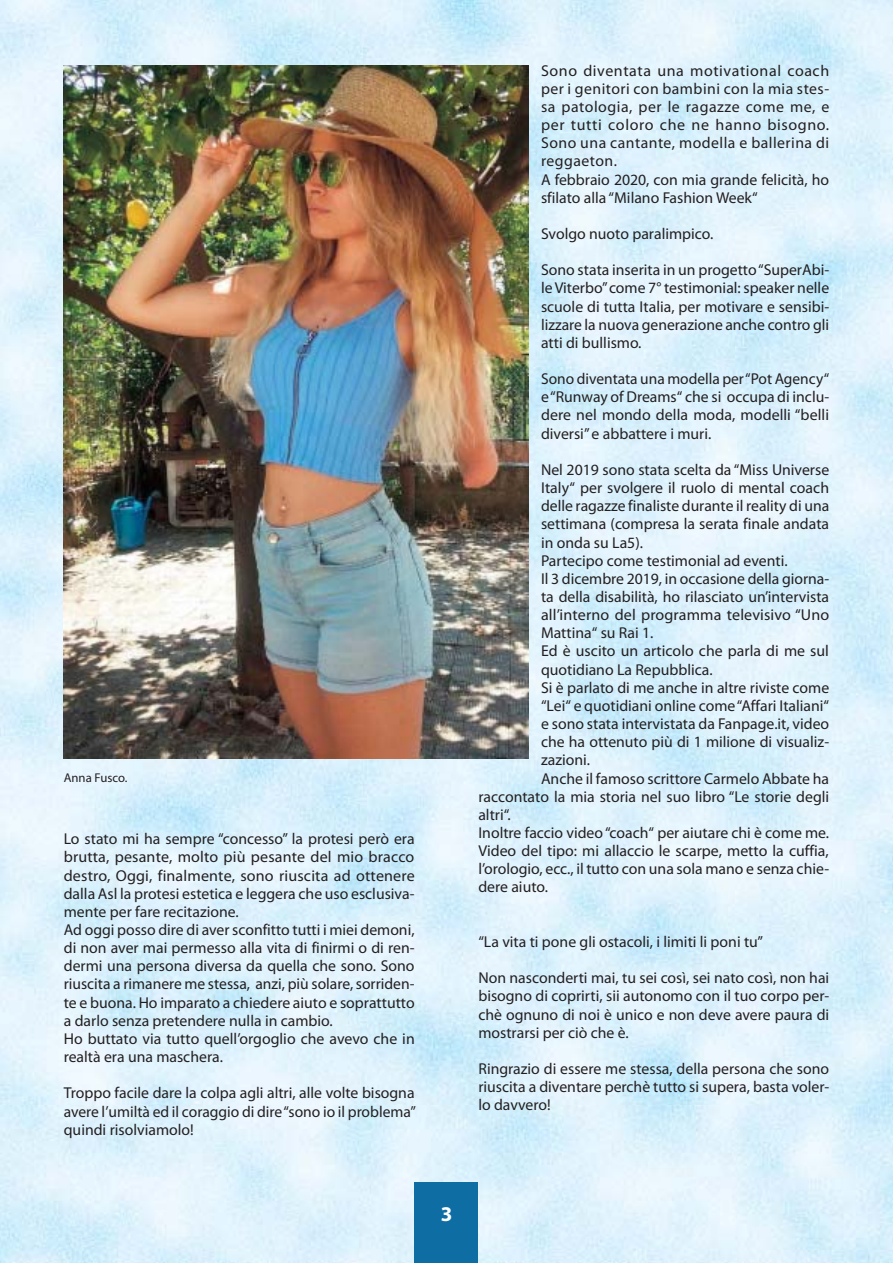
<style>
.page{position:relative;width:893px;height:1263px;background:#fff}
.page>*{position:absolute;margin:0;border:0;box-sizing:border-box;transform-origin:0 0}
.t1{font:700 21px "Myriad Pro";color:#fff}
.t2{font:15.75px/18.1px "Myriad Pro";color:#231f20;text-align:justify}
.t3{font:15.75px/18.1px "Myriad Pro";letter-spacing:.03em;color:#231f20}
.t4{font:12.75px "Myriad Pro";color:#231f20}
</style>
<div class="page">
<img style="left:0;top:0;width:893px;height:1263px">
<div style="left:415px;top:1182px;width:63px;height:81px;background:#0e6ea4"></div>
<img style="left:64px;top:65px;width:464px;height:693px">
<p class="t4" style="left:64px;top:773px;width:65px">Anna Fusco.</p>
<p class="t2" style="left:64px;top:832px;width:352px;text-align:left">Lo stato mi ha sempre “concesso” la protesi però era brutta, pesante, molto più pesante del mio bracco destro, Oggi, finalmente, sono riuscita ad ottenere dalla Asl la protesi estetica e leggera che uso esclusiva&shy;mente per fare recitazione.<br>Ad oggi posso dire di aver sconfitto tutti i miei demoni, di non aver mai permesso alla vita di finirmi o di ren&shy;dermi una persona diversa da quella che sono. Sono riuscita a rimanere me stessa, anzi, più solare, sorriden&shy;te e buona. Ho imparato a chiedere aiuto e soprattutto a darlo senza pretendere nulla in cambio.<br>Ho buttato via tutto quell’orgoglio che avevo che in realtà era una maschera.</p>
<p class="t2" style="left:64px;top:1086px;width:354px">Troppo facile dare la colpa agli altri, alle volte bisogna avere l’umiltà ed il coraggio di dire “sono io il problema” quindi risolviamolo!</p>
<p class="t3" style="left:541px;top:63px;width:290px">Sono diventata una motivational coach per i genitori con bambini con la mia stes&shy;sa patologia, per le ragazze come me, e per tutti coloro che ne hanno bisogno.<br>Sono una cantante, modella e ballerina di reggaeton.<br>A febbraio 2020, con mia grande felicità, ho sfilato alla “Milano Fashion Week“</p>
<p class="t2" style="left:541px;top:226px;width:174px">Svolgo nuoto paralimpico.</p>
<p class="t2" style="left:541px;top:263px;width:290px">Sono stata inserita in un progetto “SuperAbi&shy;le Viterbo” come 7° testimonial: speaker nelle scuole di tutta Italia, per motivare e sensibi&shy;lizzare la nuova generazione anche contro gli atti di bullismo.</p>
<p class="t2" style="left:541px;top:372px;width:290px">Sono diventata una modella per “Pot Agency“ e “Runway of Dreams“ che si occupa di inclu&shy;dere nel mondo della moda, modelli “belli diversi” e abbattere i muri.</p>
<p class="t2" style="left:541px;top:462px;width:290px">Nel 2019 sono stata scelta da “Miss Universe</p>
<p class="t2" style="left:541px;top:480px;width:290px">Italy“ per svolgere il ruolo di mental coach</p>
<p class="t2" style="left:541px;top:499px;width:290px">delle ragazze finaliste durante il reality di una</p>
<p class="t2" style="left:541px;top:517px;width:290px">settimana (compresa la serata finale andata</p>
<p class="t2" style="left:541px;top:535px;width:104px">in onda su La5).</p>
<p class="t2" style="left:541px;top:553px;width:248px">Partecipo come testimonial ad eventi.</p>
<p class="t2" style="left:541px;top:571px;width:290px">Il 3 dicembre 2019, in occasione della giorna-</p>
<p class="t2" style="left:541px;top:589px;width:290px">ta della disabilità, ho rilasciato un’intervista</p>
<p class="t2" style="left:541px;top:607px;width:290px">all’interno del programma televisivo “Uno</p>
<p class="t2" style="left:541px;top:626px;width:114px">Mattina“ su Rai 1.</p>
<p class="t2" style="left:541px;top:644px;width:290px">Ed è uscito un articolo che parla di me sul</p>
<p class="t2" style="left:541px;top:662px;width:173px">quotidiano La Repubblica.</p>
<p class="t2" style="left:541px;top:680px;width:290px">Si è parlato di me anche in altre riviste come</p>
<p class="t2" style="left:541px;top:698px;width:290px">“Lei“ e quotidiani online come “Affari Italiani“</p>
<p class="t2" style="left:541px;top:716px;width:290px">e sono stata intervistata da Fanpage.it, video</p>
<p class="t2" style="left:541px;top:734px;width:290px">che ha ottenuto più di 1 milione di visualiz-</p>
<p class="t2" style="left:541px;top:753px;width:51px">zazioni.</p>
<p class="t2" style="left:541px;top:771px;width:290px">Anche il famoso scrittore Carmelo Abbate ha</p>
<p class="t2" style="left:478px;top:789px;width:352px">raccontato la mia storia nel suo libro “Le storie degli</p>
<p class="t2" style="left:478px;top:807px;width:34px">altri“.</p>
<p class="t2" style="left:478px;top:825px;width:352px">Inoltre faccio video “coach“ per aiutare chi è come me.</p>
<p class="t2" style="left:478px;top:843px;width:352px">Video del tipo: mi allaccio le scarpe, metto la cuffia,</p>
<p class="t2" style="left:478px;top:862px;width:352px">l’orologio, ecc., il tutto con una sola mano e senza chie-</p>
<p class="t2" style="left:478px;top:880px;width:71px">dere aiuto.</p>
<p class="t2" style="left:478px;top:934px;width:286px">“La vita ti pone gli ostacoli, i limiti li poni tu”</p>
<p class="t2" style="left:478px;top:970px;width:352px">Non nasconderti mai, tu sei così, sei nato così, non hai bisogno di coprirti, sii autonomo con il tuo corpo per&shy;chè ognuno di noi è unico e non deve avere paura di mostrarsi per ciò che è.</p>
<p class="t2" style="left:478px;top:1061px;width:352px">Ringrazio di essere me stessa, della persona che sono riuscita a diventare perchè tutto si supera, basta voler&shy;lo davvero!</p>
<h1 class="t1" style="left:441px;top:1206px;width:13px">3</h1>
</div>
